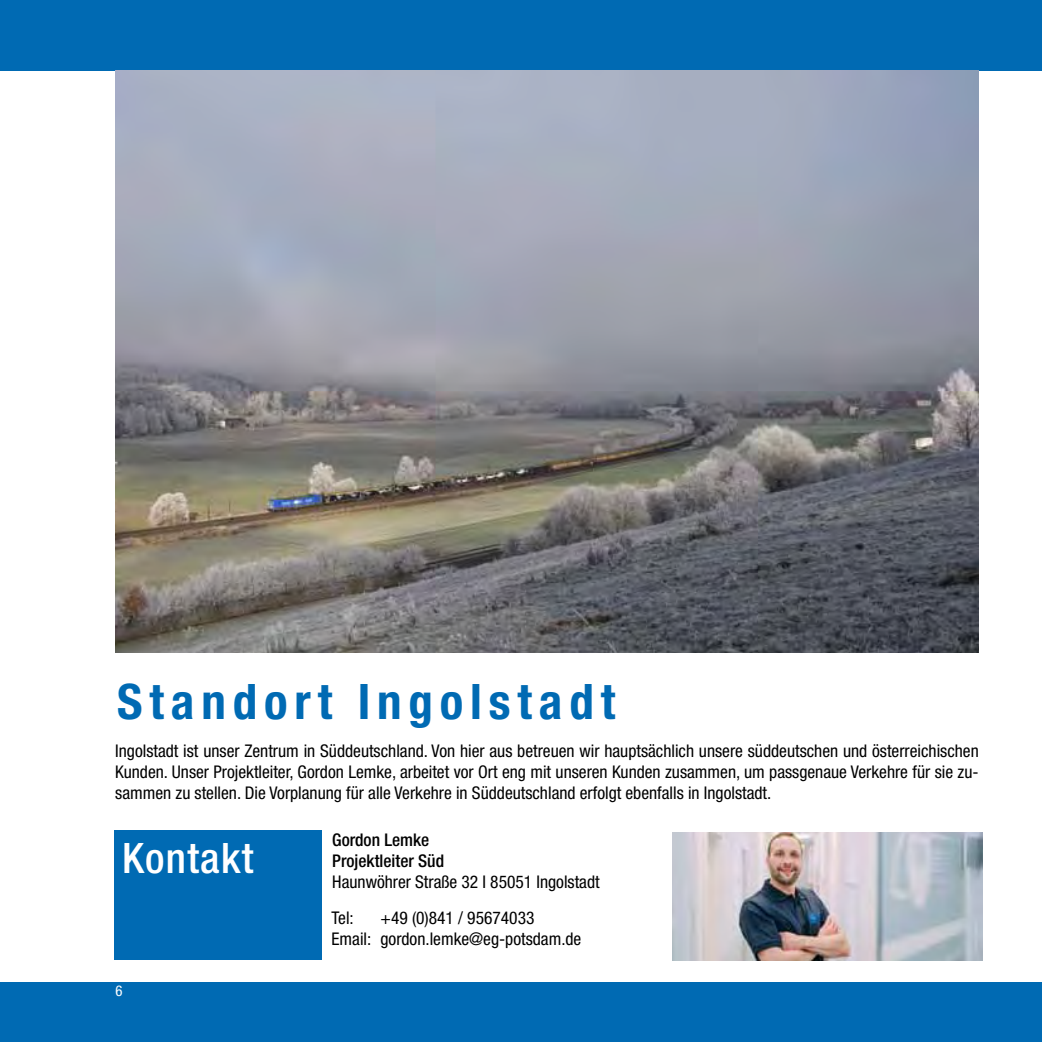
<style>
.page{position:relative;width:1042px;height:1042px;background:#fff}
.page>*{position:absolute;margin:0;border:0;box-sizing:border-box;transform-origin:0 0}
.t1{font:700 condensed 49px "Helvetica Neue";letter-spacing:.14em;color:#006ab3}
.t2{font:500 condensed 42px "Helvetica Neue";letter-spacing:.03em;color:#fff}
.t3{font:condensed 17.5px/21px "Helvetica Neue";color:#000;text-align:justify}
.t4{font:500 condensed 17.5px/21px "Helvetica Neue";color:#000}
.t5{font:condensed 14.88px "Helvetica Neue";color:#fff}
</style>
<div class="page">
<div style="left:0;top:982px;width:1042px;height:60px;background:#006ab3"></div>
<div style="left:0;top:0;width:1042px;height:71px;background:#006ab3"></div>
<div style="left:114px;top:830px;width:208px;height:130px;background:#006ab3"></div>
<img style="left:115px;top:71px;width:864px;height:581px">
<img style="left:672px;top:832px;width:310px;height:129px">
<h1 class="t1" style="left:117px;top:672px;width:499px">Standort Ingolstadt</h1>
<p class="t3" style="left:115px;top:740px;width:865px">Ingolstadt ist unser Zentrum in Süddeutschland. Von hier aus betreuen wir hauptsächlich unsere süddeutschen und österreichischen Kunden. Unser Projektleiter, Gordon Lemke, arbeitet vor Ort eng mit unseren Kunden zusammen, um passgenaue Verkehre für sie zu&shy;sammen zu stellen. Die Vorplanung für alle Verkehre in Süddeutschland erfolgt ebenfalls in Ingolstadt.</p>
<h2 class="t2" style="left:122px;top:833px;width:133px">Kontakt</h2>
<p class="t4" style="left:332px;top:829px;width:113px">Gordon Lemke<br>Projektleiter Süd</p>
<p class="t3" style="left:331px;top:863px;width:270px;line-height:36.4px">Haunwöhrer Straße 32 I 85051 Ingolstadt<br>Tel:</p>
<p class="t3" style="left:331px;top:907px;width:251px;text-align:center">+49 (0)841 / 95674033<br>Email: gordon.lemke@eg-potsdam.de</p>
<p class="t5" style="left:115px;top:982px;width:9px">6</p>
</div>
